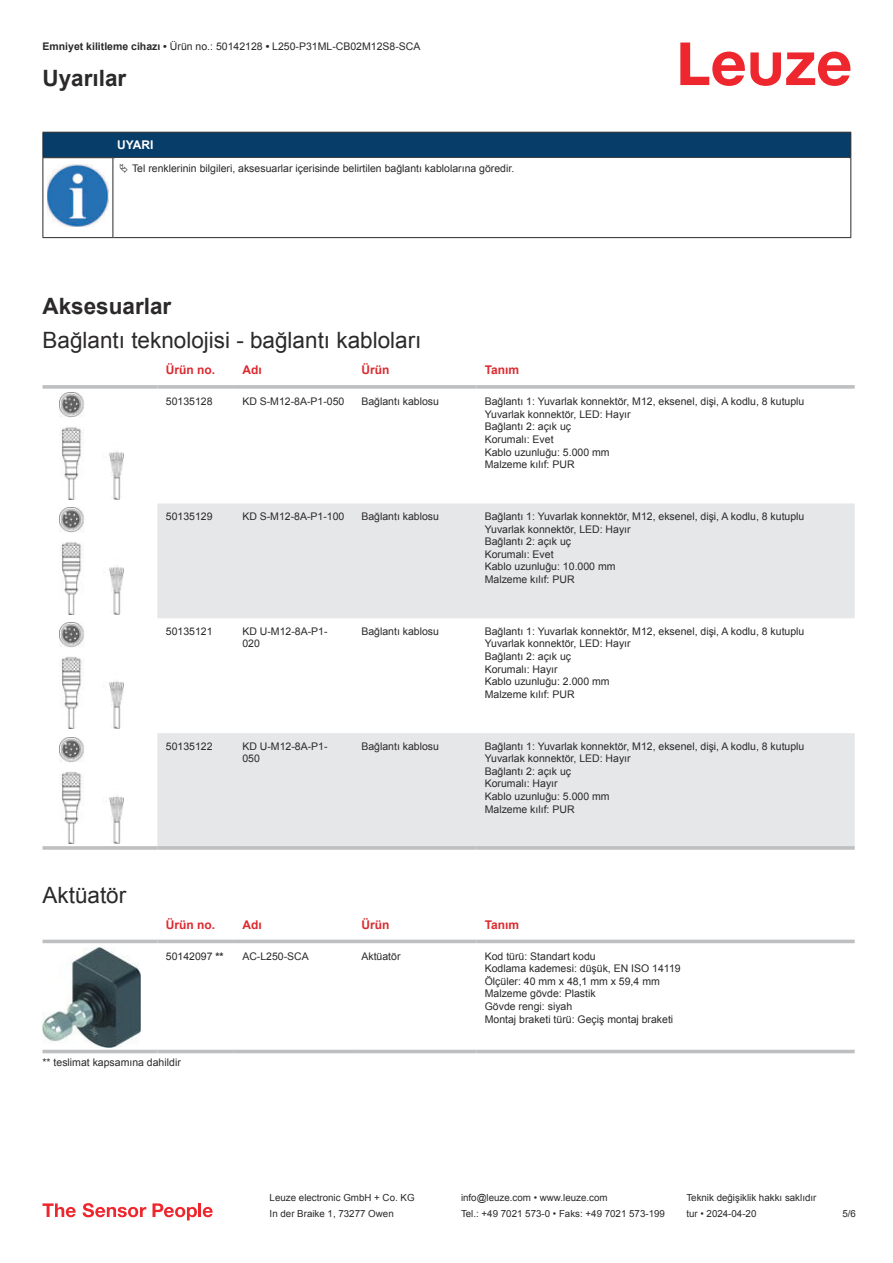
<style>
.page{position:relative;width:893px;height:1263px;background:#fff}
.page>*{position:absolute;margin:0;border:0;box-sizing:border-box;transform-origin:0 0}
.t1{font:22.5px "Arial";color:#2b292a}
.t2{font:700 22.5px "Arial";color:#2b292a}
.t3{font:700 12px "Arial";color:#db2a30}
.t4{font:700 12px "Arial";color:#fff}
.t5{font:10.5px/12.6px "Arial";color:#2b292a}
.t6{font:9.75px "Arial";color:#2b292a}
.s1{font-weight:700}
</style>
<div class="page">
<svg style="left:680px;top:43px;width:170px;height:43px"></svg>
<svg style="left:157px;top:503px;width:698px;height:343px;fill:#e6e7e9"></svg>
<svg style="left:43px;top:385px;width:114px;height:4px"></svg>
<svg style="left:157px;top:385px;width:77px;height:4px"></svg>
<svg style="left:234px;top:385px;width:119px;height:4px"></svg>
<svg style="left:353px;top:385px;width:123px;height:4px"></svg>
<svg style="left:476px;top:385px;width:379px;height:4px;background:#c3c5c7"></svg>
<hr style="left:43px;top:846px;width:114px;height:4px;background:#bdbfc1">
<hr style="left:157px;top:846px;width:77px;height:4px;background:#c4c5c7">
<hr style="left:234px;top:846px;width:119px;height:4px;background:#bdbfc1">
<svg style="left:353px;top:846px;width:123px;height:4px"></svg>
<hr style="left:476px;top:846px;width:379px;height:4px;background:#c4c5c7">
<img style="left:59px;top:393px;width:65px;height:106px">
<img style="left:59px;top:508px;width:65px;height:106px">
<img style="left:59px;top:622px;width:65px;height:107px">
<img style="left:59px;top:737px;width:65px;height:107px">
<svg style="left:43px;top:939px;width:812px;height:115px"></svg>
<hr style="left:43px;top:940px;width:114px;height:3px;background:#bdbfc1">
<hr style="left:157px;top:940px;width:77px;height:3px;background:#bdbfc1">
<hr style="left:234px;top:940px;width:119px;height:3px;background:#bdbfc1">
<hr style="left:353px;top:940px;width:123px;height:3px;background:#bdbfc1">
<hr style="left:476px;top:940px;width:379px;height:3px;background:#bdbfc1">
<hr style="left:43px;top:1050px;width:114px;height:3px;background:#bdbfc1">
<hr style="left:157px;top:1050px;width:77px;height:3px;background:#bdbfc1">
<hr style="left:234px;top:1050px;width:119px;height:3px;background:#bdbfc1">
<hr style="left:353px;top:1050px;width:123px;height:3px;background:#bdbfc1">
<hr style="left:476px;top:1050px;width:379px;height:3px;background:#bdbfc1">
<img style="left:43px;top:947px;width:97px;height:100px">
<svg style="left:43px;top:1203px;width:33px;height:14px"></svg>
<svg style="left:83px;top:1203px;width:63px;height:14px"></svg>
<svg style="left:153px;top:1203px;width:44px;height:17px"></svg>
<hr style="left:198px;top:1203px;width:3px;height:14px;background:#ed272d">
<svg style="left:203px;top:1207px;width:10px;height:10px"></svg>
<div style="left:43px;top:132px;width:808px;height:26px;background:#063d69"></div>
<hr style="left:113px;top:157px;width:738px;height:1px;background:#2b292a">
<hr style="left:43px;top:158px;width:1px;height:75px;background:#2b292a">
<hr style="left:113px;top:158px;width:1px;height:75px;background:#2b292a">
<hr style="left:850px;top:158px;width:1px;height:75px;background:#2b292a">
<hr style="left:43px;top:237px;width:70px;height:1px;background:#2b292a">
<hr style="left:113px;top:237px;width:738px;height:1px;background:#2b292a">
<img style="left:47px;top:164px;width:61px;height:63px">
<p class="t5" style="left:43px;top:41px;width:379px"><span class="s1">Emniyet kilitleme cihazı •</span> Ürün no.: 50142128 <span class="s1">•</span> L250-P31ML-CB02M12S8-SCA</p>
<h1 class="t2" style="left:43px;top:63px;width:85px">Uyarılar</h1>
<p class="t4" style="left:117px;top:140px;width:38px">UYARI</p>
<p class="t5" style="left:132px;top:162px;width:384px">Tel renklerinin bilgileri, aksesuarlar içerisinde belirtilen bağlantı kablolarına göredir.</p>
<h1 class="t2" style="left:43px;top:291px;width:130px">Aksesuarlar</h1>
<h1 class="t1" style="left:43px;top:325px;width:380px">Bağlantı teknolojisi - bağlantı kabloları</h1>
<p class="t3" style="left:166px;top:362px;width:51px">Ürün no.</p>
<p class="t3" style="left:242px;top:362px;width:21px">Adı</p>
<p class="t3" style="left:361px;top:365px;width:29px">Ürün</p>
<p class="t3" style="left:485px;top:362px;width:36px">Tanım</p>
<p class="t5" style="left:166px;top:396px;width:48px">50135128</p>
<p class="t5" style="left:242px;top:395px;width:104px">KD S-M12-8A-P1- 050</p>
<p class="t5" style="left:361px;top:395px;width:79px">Bağlantı kablosu</p>
<p class="t5" style="left:485px;top:395px;width:321px">Bağlantı 1: Yuvarlak konnektör, M12, eksenel, dişi, A kodlu, 8 kutuplu<br>Yuvarlak konnektör, LED: Hayır<br>Bağlantı 2: açık uç<br>Korumalı: Evet<br>Kablo uzunluğu: 5.000 mm<br>Malzeme kılıf: PUR</p>
<p class="t5" style="left:166px;top:510px;width:48px">50135129</p>
<p class="t5" style="left:242px;top:510px;width:104px">KD S-M12-8A-P1- 100</p>
<p class="t5" style="left:361px;top:510px;width:79px">Bağlantı kablosu</p>
<p class="t5" style="left:485px;top:510px;width:321px">Bağlantı 1: Yuvarlak konnektör, M12, eksenel, dişi, A kodlu, 8 kutuplu<br>Yuvarlak konnektör, LED: Hayır<br>Bağlantı 2: açık uç<br>Korumalı: Evet<br>Kablo uzunluğu: 10.000 mm<br>Malzeme kılıf: PUR</p>
<p class="t5" style="left:166px;top:626px;width:48px">50135121</p>
<p class="t5" style="left:242px;top:625px;width:87px">KD U-M12-8A-P1-<br>020</p>
<p class="t5" style="left:361px;top:625px;width:79px">Bağlantı kablosu</p>
<p class="t5" style="left:485px;top:625px;width:321px">Bağlantı 1: Yuvarlak konnektör, M12, eksenel, dişi, A kodlu, 8 kutuplu<br>Yuvarlak konnektör, LED: Hayır<br>Bağlantı 2: açık uç<br>Korumalı: Hayır<br>Kablo uzunluğu: 2.000 mm<br>Malzeme kılıf: PUR</p>
<h1 class="t1" style="left:43px;top:879px;width:85px">Aktüatör</h1>
<p class="t5" style="left:166px;top:740px;width:48px">50135122</p>
<p class="t5" style="left:242px;top:739px;width:87px">KD U-M12-8A-P1-<br>050</p>
<p class="t5" style="left:361px;top:739px;width:79px">Bağlantı kablosu</p>
<p class="t5" style="left:485px;top:739px;width:321px">Bağlantı 1: Yuvarlak konnektör, M12, eksenel, dişi, A kodlu, 8 kutuplu<br>Yuvarlak konnektör, LED: Hayır<br>Bağlantı 2: açık uç<br>Korumalı: Hayır<br>Kablo uzunluğu: 5.000 mm<br>Malzeme kılıf: PUR</p>
<p class="t3" style="left:166px;top:916px;width:51px">Ürün no.</p>
<p class="t3" style="left:242px;top:916px;width:21px">Adı</p>
<p class="t3" style="left:361px;top:920px;width:29px">Ürün</p>
<p class="t3" style="left:485px;top:916px;width:36px">Tanım</p>
<p class="t5" style="left:166px;top:949px;width:59px">50142097 <span class="s1">**</span></p>
<p class="t5" style="left:242px;top:951px;width:68px">AC-L250-SCA</p>
<p class="t5" style="left:361px;top:949px;width:41px">Aktüatör</p>
<p class="t5" style="left:485px;top:949px;width:197px">Kod türü: Standart kodu<br>Kodlama kademesi: düşük, EN ISO 14119<br>Ölçüler: 40 mm x 48,1 mm x 59,4 mm<br>Malzeme gövde: Plastik<br>Gövde rengi: siyah<br>Montaj braketi türü: Geçiş montaj braketi</p>
<p class="t5" style="left:43px;top:1055px;width:140px">** teslimat kapsamına dahildir</p>
<p class="t6" style="left:270px;top:1191px;width:146px">Leuze electronic GmbH + Co. KG</p>
<p class="t6" style="left:461px;top:1191px;width:148px">info@leuze.com • www.leuze.com</p>
<p class="t6" style="left:686px;top:1191px;width:132px">Teknik değişiklik hakkı saklıdır</p>
<p class="t6" style="left:270px;top:1207px;width:126px">In der Braike 1, 73277 Owen</p>
<p class="t6" style="left:461px;top:1207px;width:205px">Tel.: +49 7021 573-0 • Faks: +49 7021 573-199</p>
<p class="t6" style="left:686px;top:1207px;width:72px">tur • 2024-04-20</p>
<p class="t6" style="left:842px;top:1210px;width:15px">5 /6</p>
</div>
